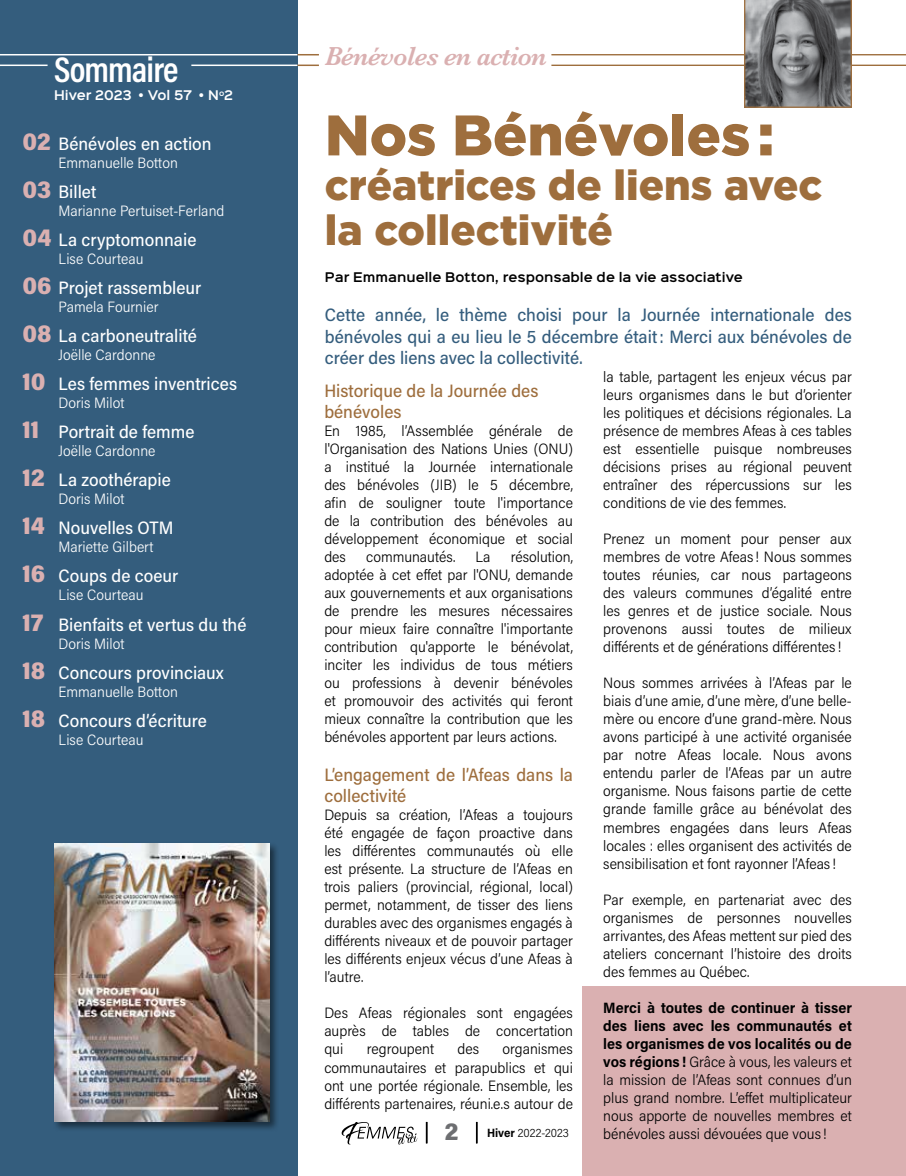
<style>
.page{position:relative;width:906px;height:1176px;background:#fff}
.page>*{position:absolute;margin:0;border:0;box-sizing:border-box;transform-origin:0 0}
.t1{font:900 57px "Gotham";color:#9e6e3d}
.t2{font:900 42px/45px "Gotham";color:#9e6e3d}
.t3{font:36px "Acumin Variable Concept";letter-spacing:-.115em;color:#fff}
.t4{font:italic 600 27px "Baskerville";letter-spacing:-.03em;color:#dab0b1}
.t5{font:18px "Acumin Variable Concept";color:#fff}
.t6{font:18px/21.6px "Acumin Variable Concept";letter-spacing:.005em;color:#345d7d;text-align:justify}
.t7{font:18px/21px "Acumin Variable Concept";color:#9e6e3d}
.t8{font:15px/18px "Acumin Variable Concept";letter-spacing:-.02em;color:#000;text-align:justify}
.t9{font:15px "Acumin Variable Concept";letter-spacing:-.02em;color:#fff}
.t10{font:600 12px "Sinkin Sans 600";color:#000}
.t11{font:600 12px "Sinkin Sans 600";color:#fff}
.t12{font:12px "Acumin Variable Concept";letter-spacing:-.015em;color:#000}
.s1{font-size:24px;color:#dab0b1}
.s2{font-size:24px;color:#6d6e71}
</style>
<div class="page">
<svg style="left:341px;top:1122px;width:76px;height:22px"></svg>
<hr style="left:475px;top:1121px;width:2px;height:21px;background:#000">
<hr style="left:425px;top:1121px;width:2px;height:21px;background:#000">
<div style="left:582px;top:985px;width:323px;height:190px;background:#dab0b1"></div>
<div style="left:0;top:0;width:297px;height:1175px;background:#345d7d"></div>
<svg style="left:297px;top:54px;width:22px;height:1px"></svg>
<hr style="left:297px;top:64px;width:22px;height:2px;background:#9e6e3d">
<hr style="left:0;top:54px;width:297px;height:1px;background:#fff">
<hr style="left:191px;top:64px;width:106px;height:2px;background:#fff">
<hr style="left:0;top:64px;width:48px;height:2px;background:#fff">
<hr style="left:551px;top:54px;width:354px;height:1px;background:#9e6e3d">
<hr style="left:551px;top:65px;width:354px;height:1px;background:#9e6e3d">
<div style="left:53px;top:841px;width:226px;height:290px;background:#000;opacity:.5"></div>
<img style="left:55px;top:843px;width:214px;height:278px">
<svg style="left:743px;top:0;width:108px;height:108px;background:#757577"></svg>
<h3 class="t3" style="left:54px;top:45px;width:129px">Sommaire</h3>
<p class="t11" style="left:54px;top:85px;width:180px">Hiver 2023 • Vol 57 • N<sup>o</sup>2</p>
<p class="t5" style="left:22px;top:131px;width:190px"><span class="s1">02</span> Bénévoles en action</p>
<p class="t9" style="left:58px;top:152px;width:121px">Emmanuelle Botton</p>
<p class="t5" style="left:22px;top:179px;width:75px"><span class="s1">03</span> Billet</p>
<p class="t9" style="left:58px;top:200px;width:168px">Marianne Pertuiset-Ferland</p>
<p class="t5" style="left:22px;top:227px;width:175px"><span class="s1">04</span> La cryptomonnaie</p>
<p class="t9" style="left:58px;top:248px;width:87px">Lise Courteau</p>
<p class="t5" style="left:22px;top:275px;width:180px"><span class="s1">06</span> Projet rassembleur</p>
<p class="t9" style="left:58px;top:296px;width:101px">Pamela Fournier</p>
<p class="t5" style="left:22px;top:323px;width:176px"><span class="s1">08</span> La carboneutralité</p>
<p class="t9" style="left:58px;top:344px;width:99px">Joëlle Cardonne</p>
<p class="t5" style="left:22px;top:371px;width:216px"><span class="s1">10</span> Les femmes inventrices</p>
<p class="t9" style="left:58px;top:392px;width:68px">Doris Milot</p>
<p class="t5" style="left:22px;top:419px;width:173px"><span class="s1">11</span> Portrait de femme</p>
<p class="t9" style="left:58px;top:440px;width:99px">Joëlle Cardonne</p>
<p class="t5" style="left:22px;top:467px;width:150px"><span class="s1">12</span> La zoothérapie</p>
<p class="t9" style="left:58px;top:488px;width:68px">Doris Milot</p>
<p class="t5" style="left:22px;top:515px;width:153px"><span class="s1">14</span> Nouvelles OTM</p>
<p class="t9" style="left:58px;top:536px;width:97px">Mariette Gilbert</p>
<p class="t5" style="left:22px;top:563px;width:157px"><span class="s1">16</span> Coups de coeur</p>
<p class="t9" style="left:58px;top:584px;width:87px">Lise Courteau</p>
<p class="t5" style="left:22px;top:611px;width:225px"><span class="s1">17</span> Bienfaits et vertus du thé</p>
<p class="t9" style="left:58px;top:632px;width:68px">Doris Milot</p>
<p class="t5" style="left:22px;top:659px;width:203px"><span class="s1">18</span> Concours provinciaux</p>
<p class="t9" style="left:58px;top:680px;width:121px">Emmanuelle Botton</p>
<p class="t5" style="left:22px;top:707px;width:186px"><span class="s1">18</span> Concours d’écriture</p>
<p class="t9" style="left:58px;top:728px;width:87px">Lise Courteau</p>
<h3 class="t4" style="left:325px;top:38px;width:223px">Bénévoles en action</h3>
<h1 class="t1" style="left:325px;top:102px;width:450px">Nos Bénévoles:</h1>
<h2 class="t2" style="left:325px;top:162px;width:498px">créatrices de liens avec la collectivité</h2>
<p class="t10" style="left:325px;top:266px;width:419px">Par Emmanuelle Botton, responsable de la vie associative</p>
<p class="t6" style="left:325px;top:303px;width:528px">Cette année, le thème choisi pour la Journée internationale des bénévoles qui a eu lieu le 5 décembre était: Merci aux bénévoles de créer des liens avec la collectivité.</p>
<p class="t7" style="left:324px;top:379px;width:215px">Historique de la Journée des bénévoles</p>
<p class="t8" style="left:324px;top:421px;width:250px">En 1985, l’Assemblée générale de l'Organisation des Nations Unies (ONU) a institué la Journée internationale des bénévoles (JIB) le 5 décembre, afin de souligner toute l'importance de la contribution des bénévoles au développement économique et social des</p>
<p class="t8" style="left:324px;top:547px;width:250px;text-indent:186px">résolution, adoptée à cet effet par l'ONU, demande aux gouvernements et aux organisations de prendre les mesures nécessaires pour mieux faire connaître l'importante contribution qu'apporte le bénévolat, inciter les individus de tous métiers ou professions à devenir bénévoles et promouvoir des activités qui feront mieux connaître la contribution que les bénévoles apportent par leurs actions.</p>
<p class="t7" style="left:324px;top:763px;width:250px">L’engagement de l’Afeas dans la collectivité</p>
<p class="t8" style="left:324px;top:805px;width:250px">Depuis sa création, l’Afeas a toujours été engagée de façon proactive dans les différentes communautés où elle est présente. La structure de l’Afeas en trois paliers (provincial, régional, local) permet, notamment, de tisser des liens durables avec des organismes engagés à différents niveaux et de pouvoir partager les différents enjeux vécus d’une Afeas à l’autre.</p>
<p class="t8" style="left:324px;top:1003px;width:250px">Des Afeas régionales sont engagées auprès de tables de concertation qui</p>
<p class="t8" style="left:366px;top:547px;width:91px">communautés.</p>
<p class="t8" style="left:475px;top:547px;width:17px">La</p>
<p class="t8" style="left:324px;top:1039px;width:250px;text-indent:178px">organismes communautaires et parapublics et qui ont une portée régionale. Ensemble, les différents partenaires, réuni.e.s autour de</p>
<p class="t8" style="left:366px;top:1039px;width:69px">regroupent</p>
<p class="t8" style="left:457px;top:1039px;width:23px">des</p>
<p class="t12" style="left:444px;top:1124px;width:126px"><span class="s2">2</span> Hiver 2022-2023</p>
<p class="t8" style="left:603px;top:367px;width:250px">la table, partagent les enjeux vécus par leurs organismes dans le but d’orienter les politiques et décisions régionales. La présence de membres Afeas à ces tables est essentielle puisque nombreuses décisions prises au régional peuvent entraîner des répercussions sur les conditions de vie des femmes.</p>
<p class="t8" style="left:603px;top:529px;width:250px">Prenez un moment pour penser aux membres de votre Afeas! Nous sommes toutes réunies, car nous partageons des valeurs communes d’égalité entre les genres et de justice sociale. Nous provenons aussi toutes de milieux différents et de générations différentes!</p>
<p class="t8" style="left:603px;top:673px;width:251px">Nous sommes arrivées à l’Afeas par le biais d’une amie, d’une mère, d’une belle&shy;mère ou encore d’une grand-mère. Nous avons participé à une activité organisée par notre Afeas locale. Nous avons entendu parler de l’Afeas par un autre organisme. Nous faisons partie de cette grande famille grâce au bénévolat des membres engagées dans leurs Afeas locales : elles organisent des activités de sensibilisation et font rayonner l’Afeas!</p>
<p class="t8" style="left:603px;top:889px;width:250px">Par exemple, en partenariat avec des organismes de personnes nouvelles arrivantes, des Afeas mettent sur pied des ateliers concernant l’histoire des droits des femmes au Québec.</p>
<p class="t8" style="left:603px;top:997px;width:250px">Merci à toutes de continuer à tisser des liens avec les communautés et les organismes de vos localités ou de vos régions ! Grâce à vous, les valeurs et la mission de l’Afeas sont connues d’un plus grand nombre. L’effet multiplicateur nous apporte de nouvelles membres et bénévoles aussi dévouées que vous!</p>
</div>
